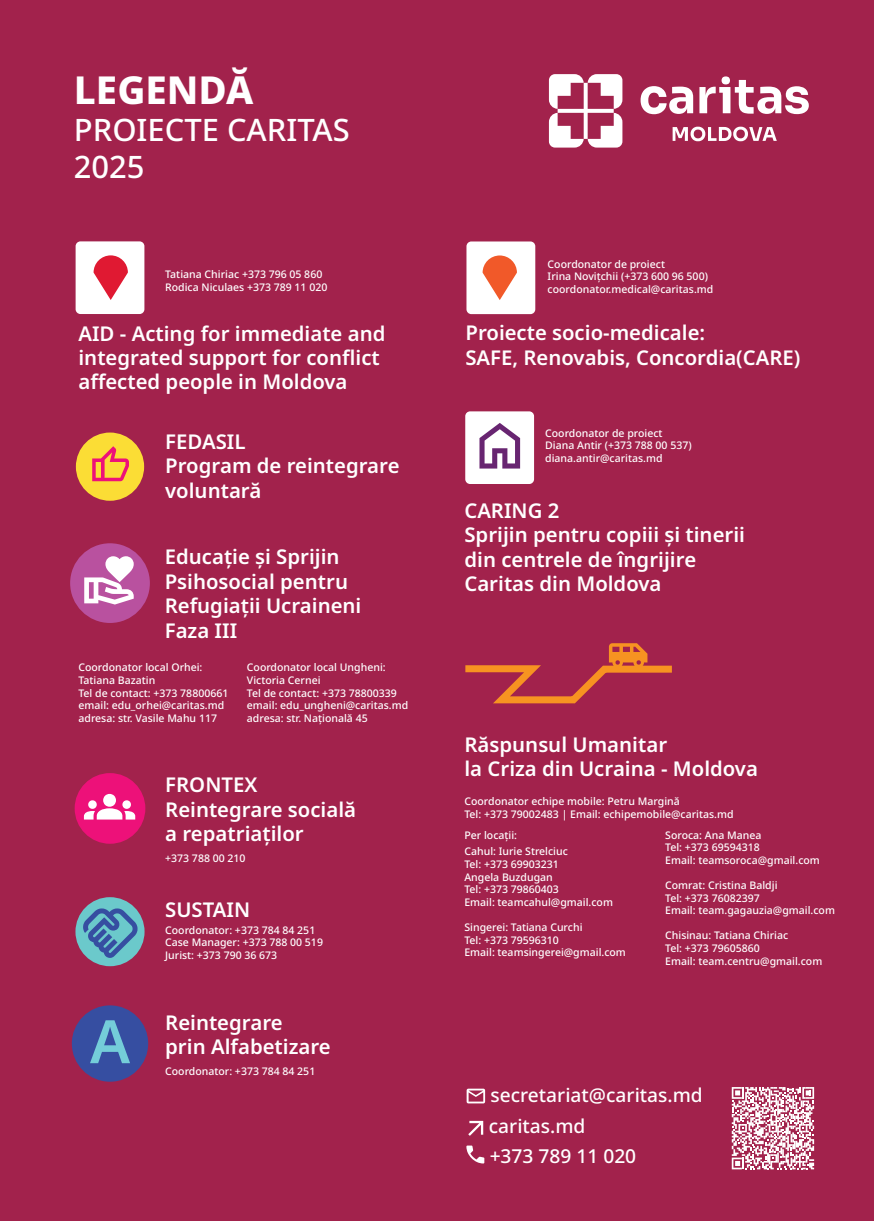
<style>
.page{position:relative;width:874px;height:1221px;background:#fff}
.page>*{position:absolute;margin:0;border:0;box-sizing:border-box;transform-origin:0 0}
.t1{font:800 38.5px "Noto Sans";color:#fff}
.t2{font:500 30.8px/37.1px "Noto Sans";color:#fff}
.t3{font:600 20.3px/24.3px "Noto Sans";color:#fff}
.t4{font:500 19.07px "Noto Sans";color:#fff}
.t5{font:500 10.5px/12.6px "Noto Sans";color:#fff}
</style>
<div class="page">
<div style="left:0;top:0;width:873px;height:1220px;background:#a2224c"></div>
<div style="left:76px;top:241px;width:68px;height:73px;background:#fff;border-radius:5px"></div>
<svg style="left:93px;top:255px;width:35px;height:45px"></svg>
<div style="left:466px;top:241px;width:69px;height:73px;background:#fff;border-radius:5px"></div>
<div style="left:465px;top:411px;width:69px;height:73px;background:#fff;border-radius:5px"></div>
<svg style="left:482px;top:255px;width:34px;height:45px"></svg>
<div style="left:76px;top:432px;width:68px;height:68px;background:#fbdd35;border-radius:50%"></div>
<svg style="left:479px;top:423px;width:41px;height:45px"></svg>
<svg style="left:465px;top:643px;width:207px;height:61px"></svg>
<div style="left:70px;top:543px;width:80px;height:80px;background:#b9519f;border-radius:50%"></div>
<svg style="left:84px;top:556px;width:50px;height:48px"></svg>
<div style="left:75px;top:773px;width:70px;height:70px;background:#ed1179;border-radius:50%"></div>
<svg style="left:84px;top:793px;width:51px;height:26px"></svg>
<div style="left:72px;top:1005px;width:76px;height:76px;background:#364ea1;border-radius:50%"></div>
<svg style="left:90px;top:1020px;width:40px;height:43px"></svg>
<svg style="left:731px;top:1087px;width:82px;height:82px"></svg>
<svg style="left:468px;top:1120px;width:15px;height:15px"></svg>
<svg style="left:466px;top:1145px;width:18px;height:18px"></svg>
<svg style="left:466px;top:1088px;width:19px;height:15px"></svg>
<svg style="left:672px;top:127px;width:104px;height:14px"></svg>
<svg style="left:640px;top:86px;width:52px;height:28px"></svg>
<svg style="left:699px;top:76px;width:109px;height:38px"></svg>
<svg style="left:548px;top:74px;width:74px;height:74px"></svg>
<div style="left:75px;top:897px;width:69px;height:69px;background:#6bc9cb;border-radius:50%"></div>
<svg style="left:83px;top:908px;width:54px;height:49px"></svg>
<svg style="left:92px;top:446px;width:37px;height:35px"></svg>
<h1 class="t1" style="left:74px;top:68px;width:181px">LEGENDĂ</h1>
<h2 class="t2" style="left:74px;top:112px;width:277px">PROIECTE CARITAS<br>2025</h2>
<p class="t5" style="left:165px;top:268px;width:164px">Tatiana Chiriac +373 796 05 860<br>Rodica Niculaes +373 789 11 020</p>
<h3 class="t3" style="left:78px;top:321px;width:308px">AID - Acting for immediate and integrated support for conflict affected people in Moldova</h3>
<h3 class="t3" style="left:165px;top:430px;width:236px">FEDASIL<br>Program de reintegrare voluntară</h3>
<h3 class="t3" style="left:165px;top:545px;width:198px">Educație și Sprijin<br>Psihosocial pentru<br>Refugiații Ucraineni<br>Faza III</h3>
<p class="t5" style="left:78px;top:661px;width:151px">Coordonator local Orhei:<br>Tatiana Bazatin<br>Tel de contact: +373 78800661 email: edu_orhei@caritas.md adresa: str. Vasile Mahu 117</p>
<p class="t5" style="left:247px;top:661px;width:163px">Coordonator local Ungheni:<br>Victoria Cernei<br>Tel de contact: +373 78800339 email: edu_ungheni@caritas.md adresa: str. Națională 45</p>
<h3 class="t3" style="left:165px;top:773px;width:192px">FRONTEX<br>Reintegrare socială a repatriaților</h3>
<p class="t5" style="left:165px;top:852px;width:82px">+373 788 00 210</p>
<h3 class="t3" style="left:165px;top:897px;width:86px">SUSTAIN</h3>
<p class="t5" style="left:165px;top:923px;width:159px">Coordonator: +373 784 84 251<br>Case Manager: +373 788 00 519<br>Jurist: +373 790 36 673</p>
<h3 class="t3" style="left:165px;top:1010px;width:167px">Reintegrare<br>prin Alfabetizare</h3>
<p class="t5" style="left:165px;top:1064px;width:151px">Coordonator: +373 784 84 251</p>
<p class="t5" style="left:547px;top:258px;width:167px">Coordonator de proiect<br>Irina Novițchii (+373 600 96 500) coordonator.medical@caritas.md</p>
<h3 class="t3" style="left:465px;top:321px;width:336px">Proiecte socio-medicale:<br>SAFE, Renovabis, Concordia(CARE)</h3>
<p class="t5" style="left:545px;top:427px;width:148px">Coordonator de proiect<br>Diana Antir (+373 788 00 537) diana.antir@caritas.md</p>
<h3 class="t3" style="left:464px;top:498px;width:282px">CARING 2<br>Sprijin pentru copiii și tinerii din centrele de îngrijire<br>Caritas din Moldova</h3>
<h3 class="t3" style="left:464px;top:732px;width:295px">Răspunsul Umanitar<br>la Criza din Ucraina - Moldova</h3>
<p class="t5" style="left:464px;top:795px;width:270px">Coordonator echipe mobile: Petru Margină<br>Tel: +373 79002483 | Email: echipemobile@caritas.md</p>
<p class="t5" style="left:464px;top:845px;width:150px">Cahul: Iurie Strelciuc<br>Tel: +373 69903231<br>Angela Buzdugan<br>Tel: +373 79860403<br>Email: teamcahul@gmail.com</p>
<p class="t5" style="left:464px;top:921px;width:163px">Singerei: Tatiana Curchi<br>Tel: +373 79596310<br>Email: teamsingerei@gmail.com</p>
<p class="t5" style="left:464px;top:828px;width:54px">Per locații:</p>
<p class="t5" style="left:665px;top:828px;width:156px">Soroca: Ana Manea<br>Tel: +373 69594318<br>Email: teamsoroca@gmail.com</p>
<p class="t5" style="left:665px;top:879px;width:171px">Comrat: Cristina Baldji<br>Tel: +373 76082397<br>Email: team.gagauzia@gmail.com</p>
<p class="t5" style="left:665px;top:929px;width:158px">Chisinau: Tatiana Chiriac<br>Tel: +373 79605860<br>Email: team.centru@gmail.com</p>
<h3 class="t4" style="left:490px;top:1084px;width:214px">secretariat@caritas.md</h3>
<h3 class="t4" style="left:488px;top:1114px;width:98px">caritas.md</h3>
<h3 class="t4" style="left:489px;top:1145px;width:148px">+373 789 11 020</h3>
</div>
